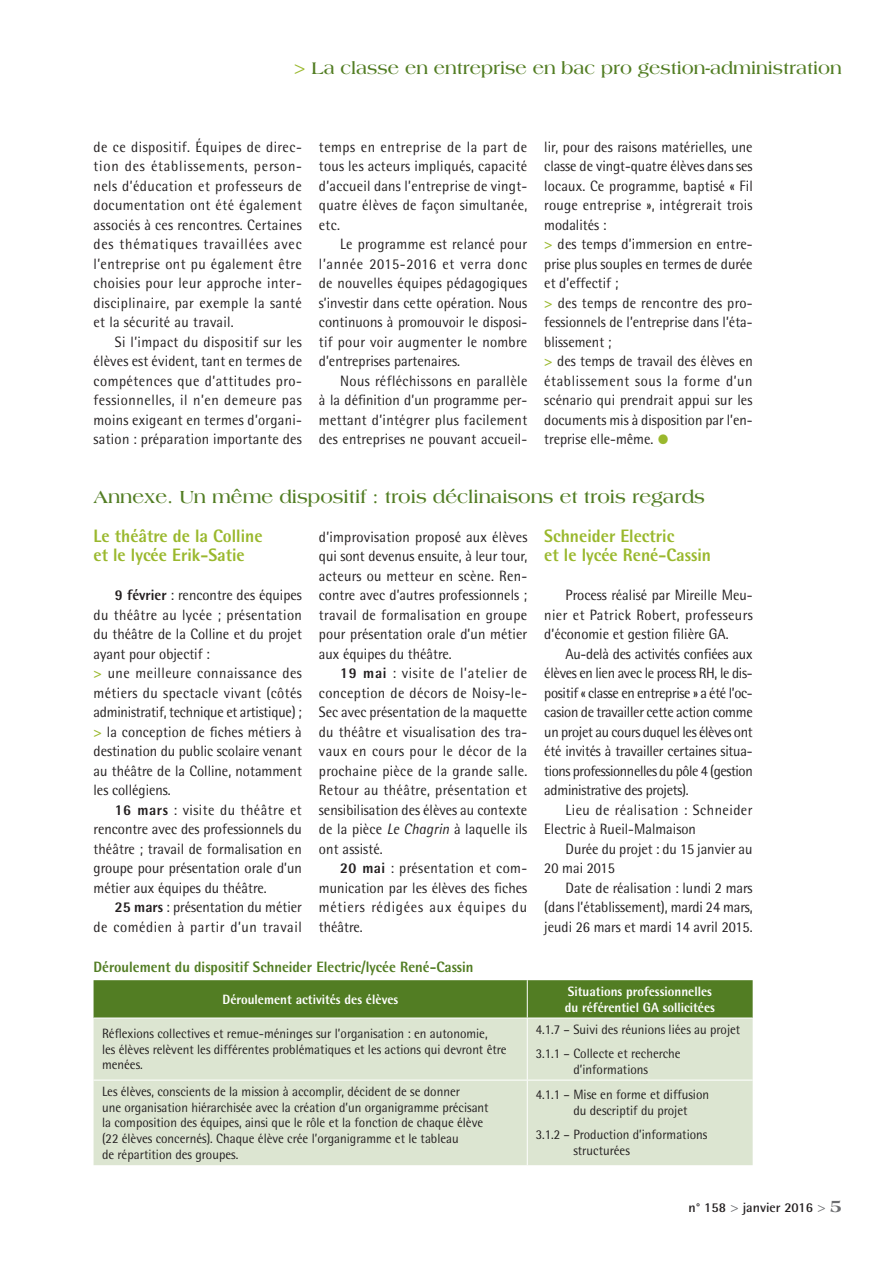
<style>
.page{position:relative;width:893px;height:1263px;background:#fff}
.page>*{position:absolute;margin:0;border:0;box-sizing:border-box;transform-origin:0 0}
.sousTitre_n1{font:700 18.75px "Americana Std";color:#527d23}
.sousTitre_n2{font:800 18px/19.5px "Rotis Semi Sans Std";color:#9ab82d;scale:.95 1}
.sousTitre_n1-2{font:700 18px "Americana Std";color:#527d23}
.txtCourant_avec_alin{font:15px/19.5px "Rotis Semi Sans Std";letter-spacing:.005em;color:#231f20;text-align:justify;scale:.95 1}
.txtCourant_sans_alin{font:15px/19.5px "Rotis Semi Sans Std";color:#231f20;text-align:justify;scale:.95 1}
.txtEncadré{font:800 15px "Rotis Semi Sans Std";color:#527d23;scale:.95 1}
.txtCourant_avec_alin-2{font:15px/19.5px "Rotis Semi Sans Std";letter-spacing:.04em;color:#231f20;text-align:right;scale:.95 1}
.txtCourant_avec_alin-3{font:15px/19.5px "Rotis Semi Sans Std";letter-spacing:.035em;color:#231f20;scale:.95 1}
.txtTableau{font:13.5px/15.8px "Rotis Semi Sans Std";color:#231f20;scale:.95 1}
.têtièreTableau{font:800 13.5px/15.8px "Rotis Semi Sans Std";color:#fff;scale:.95 1}
.t1{font:700 13.5px "Rotis Semi Sans Std";color:#231f20}
.s1{font-size:18.75px;color:#9ab82d}
.s2{font-weight:800;color:#9ab82d}
.s3{font-size:27px;color:#9ab82d}
.s4{font-weight:800}
.s5{font-style:italic}
.s6{font-family:"Americana Std";color:#6c6d70}
.s7{font-family:"Americana Std";font-weight:800;font-size:18px;color:#6c6d70}
</style>
<div class="page">
<div style="left:94px;top:980px;width:659px;height:38px;background:#527d23"></div>
<div style="left:94px;top:1019px;width:659px;height:146px;background:#dce5d1"></div>
<hr style="left:527px;top:980px;width:1px;height:38px;background:#fff">
<hr style="left:527px;top:1018px;width:1px;height:62px;background:#fff">
<hr style="left:527px;top:1080px;width:1px;height:85px;background:#fff">
<hr style="left:94px;top:1080px;width:433px;height:1px;background:#fff">
<hr style="left:527px;top:1080px;width:226px;height:1px;background:#fff">
<p class="sousTitre_n1-2" style="left:294px;top:58px;width:549px"><span class="s1">&gt;</span> La classe en entreprise en bac pro gestion-administration</p>
<p class="txtCourant_avec_alin" style="left:94px;top:137px;width:221px">de ce dispositif. Équipes de direc&shy;tion des établissements, person&shy;nels d’éducation et professeurs de documentation ont été également associés à ces rencontres. Certaines des thématiques travaillées avec l’entreprise ont pu également être choisies pour leur approche inter&shy;disciplinaire, par exemple la santé et la sécurité au travail.</p>
<p class="txtCourant_avec_alin" style="left:94px;top:332px;width:221px;text-indent:21px">Si l’impact du dispositif sur les élèves est évident, tant en termes de compétences que d’attitudes pro&shy;fessionnelles, il n’en demeure pas moins exigeant en termes d’organi&shy;sation : préparation importante des</p>
<p class="txtCourant_avec_alin" style="left:319px;top:137px;width:221px">temps en entreprise de la part de tous les acteurs impliqués, capacité d’accueil dans l’entreprise de vingt&shy;quatre élèves de façon simultanée, etc.</p>
<p class="txtCourant_avec_alin" style="left:319px;top:234px;width:221px;text-indent:21px">Le programme est relancé pour l’année 2015-2016 et verra donc de nouvelles équipes pédagogiques s’investir dans cette opération. Nous continuons à promouvoir le disposi&shy;tif pour voir augmenter le nombre d’entreprises partenaires.</p>
<p class="txtCourant_avec_alin" style="left:319px;top:371px;width:221px;text-indent:21px">Nous réfléchissons en parallèle à la définition d’un programme per&shy;mettant d’intégrer plus facilement des entreprises ne pouvant accueil-</p>
<p class="txtCourant_avec_alin" style="left:544px;top:137px;width:221px">lir, pour des raisons matérielles, une classe de vingt-quatre élèves dans ses locaux. Ce programme, baptisé « Fil rouge entreprise », intégrerait trois modalités :</p>
<p class="txtCourant_sans_alin" style="left:544px;top:234px;width:221px"><span class="s2">&gt;</span> des temps d’immersion en entre&shy;prise plus souples en termes de durée et d’effectif ;</p>
<p class="txtCourant_sans_alin" style="left:544px;top:293px;width:221px"><span class="s2">&gt;</span> des temps de rencontre des pro&shy;fessionnels de l’entreprise dans l’éta&shy;blissement ;</p>
<p class="txtCourant_sans_alin" style="left:544px;top:351px;width:221px"><span class="s2">&gt;</span> des temps de travail des élèves en établissement sous la forme d’un scénario qui prendrait appui sur les documents mis à disposition par l’en&shy;treprise elle-même. <span class="s3">•</span></p>
<p class="sousTitre_n1" style="left:94px;top:486px;width:613px">Annexe. Un même dispositif : trois déclinaisons et trois regards</p>
<p class="sousTitre_n2" style="left:94px;top:525px;width:179px">Le théâtre de la Colline et le lycée Erik-Satie</p>
<p class="txtCourant_avec_alin" style="left:94px;top:585px;width:221px;text-indent:21px"><span class="s4">9 février</span> : rencontre des équipes du théâtre au lycée ; présentation du théâtre de la Colline et du projet ayant pour objectif :</p>
<p class="txtCourant_sans_alin" style="left:94px;top:663px;width:221px"><span class="s2">&gt;</span> une meilleure connaissance des métiers du spectacle vivant (côtés administratif, technique et artistique) ;</p>
<p class="txtCourant_sans_alin" style="left:94px;top:722px;width:221px"><span class="s2">&gt;</span> la conception de fiches métiers à destination du public scolaire venant au théâtre de la Colline, notamment les collégiens.</p>
<p class="txtCourant_avec_alin" style="left:94px;top:800px;width:221px;text-indent:21px"><span class="s4">16 mars</span> : visite du théâtre et rencontre avec des professionnels du théâtre ; travail de formalisation en groupe pour présentation orale d’un métier aux équipes du théâtre.</p>
<p class="txtCourant_avec_alin-2" style="left:94px;top:897px;width:221px"><span class="s4">25 mars</span> : présentation du métier<br>de comédien à partir d’un travail</p>
<p class="sousTitre_n2" style="left:544px;top:525px;width:177px">Schneider Electric<br>et le lycée René-Cassin</p>
<p class="txtCourant_avec_alin" style="left:544px;top:585px;width:221px;text-indent:21px">Process réalisé par Mireille Meu&shy;nier et Patrick Robert, professeurs d’économie et gestion filière GA.</p>
<p class="txtCourant_avec_alin" style="left:544px;top:644px;width:221px;text-indent:21px">Au-delà des activités confiées aux élèves en lien avec le process RH, le dis&shy;positif « classe en entreprise » a été l’oc&shy;casion de travailler cette action comme un projet au cours duquel les élèves ont été invités à travailler certaines situa&shy;tions professionnelles du pôle 4 (gestion administrative des projets).</p>
<p class="txtCourant_avec_alin-3" style="left:544px;top:800px;width:221px;text-indent:21px">Lieu de réalisation : Schneider<br>Electric à Rueil-Malmaison</p>
<p class="txtCourant_avec_alin" style="left:544px;top:839px;width:221px;text-indent:21px">Durée du projet : du 15 janvier au<br>20 mai 2015</p>
<p class="txtCourant_avec_alin" style="left:544px;top:878px;width:221px;text-indent:21px">Date de réalisation : lundi 2 mars (dans l’établissement), mardi 24 mars, jeudi 26 mars et mardi 14 avril 2015.</p>
<p class="txtCourant_avec_alin" style="left:319px;top:527px;width:221px">d’improvisation proposé aux élèves qui sont devenus ensuite, à leur tour, acteurs ou metteur en scène. Ren&shy;contre avec d’autres professionnels ; travail de formalisation en groupe pour présentation orale d’un métier aux équipes du théâtre.</p>
<p class="txtCourant_avec_alin" style="left:319px;top:663px;width:221px;text-indent:21px"><span class="s4">19 mai</span> : visite de l’atelier de conception de décors de Noisy-le-Sec avec présentation de la maquette du théâtre et visualisation des tra&shy;vaux en cours pour le décor de la prochaine pièce de la grande salle.<br>Retour au théâtre, présentation et sensibilisation des élèves au contexte de la pièce <span class="s5">Le Chagrin</span> à laquelle ils ont assisté.</p>
<p class="txtCourant_avec_alin" style="left:319px;top:858px;width:221px;text-indent:21px"><span class="s4">20 mai</span> : présentation et com&shy;munication par les élèves des fiches métiers rédigées aux équipes du théâtre.</p>
<p class="txtEncadré" style="left:94px;top:958px;width:402px">Déroulement du dispositif Schneider Electric/lycée René-Cassin</p>
<p class="têtièreTableau" style="left:223px;top:991px;width:187px">Déroulement activités des élèves</p>
<p class="têtièreTableau" style="left:565px;top:983px;width:159px">Situations professionnelles du référentiel GA sollicitées</p>
<p class="txtTableau" style="left:102px;top:1025px;width:427px">Réflexions collectives et remue-méninges sur l’organisation : en autonomie,<br>les élèves relèvent les différentes problématiques et les actions qui devront être menées.</p>
<p class="txtTableau" style="left:536px;top:1021px;width:217px">4.1.7 – Suivi des réunions liées au projet</p>
<p class="txtTableau" style="left:536px;top:1045px;width:154px;text-align:center">3.1.1 – Collecte et recherche d’informations</p>
<p class="txtTableau" style="left:102px;top:1083px;width:408px">Les élèves, conscients de la mission à accomplir, décident de se donner<br>une organisation hiérarchisée avec la création d’un organigramme précisant la composition des équipes, ainsi que le rôle et la fonction de chaque élève (22 élèves concernés). Chaque élève crée l’organigramme et le tableau<br>de répartition des groupes.</p>
<p class="txtTableau" style="left:573px;top:1087px;width:144px;text-indent:-38px">4.1.1 – Mise en forme et diffusion du descriptif du projet</p>
<p class="txtTableau" style="left:573px;top:1127px;width:143px;text-indent:-38px">3.1.2 – Production d’informations structurées</p>
<p class="t1" style="left:688px;top:1199px;width:155px">n° 158 <span class="s6">&gt;</span> janvier 2016 <span class="s6">&gt;</span> <span class="s7">5</span></p>
</div>
